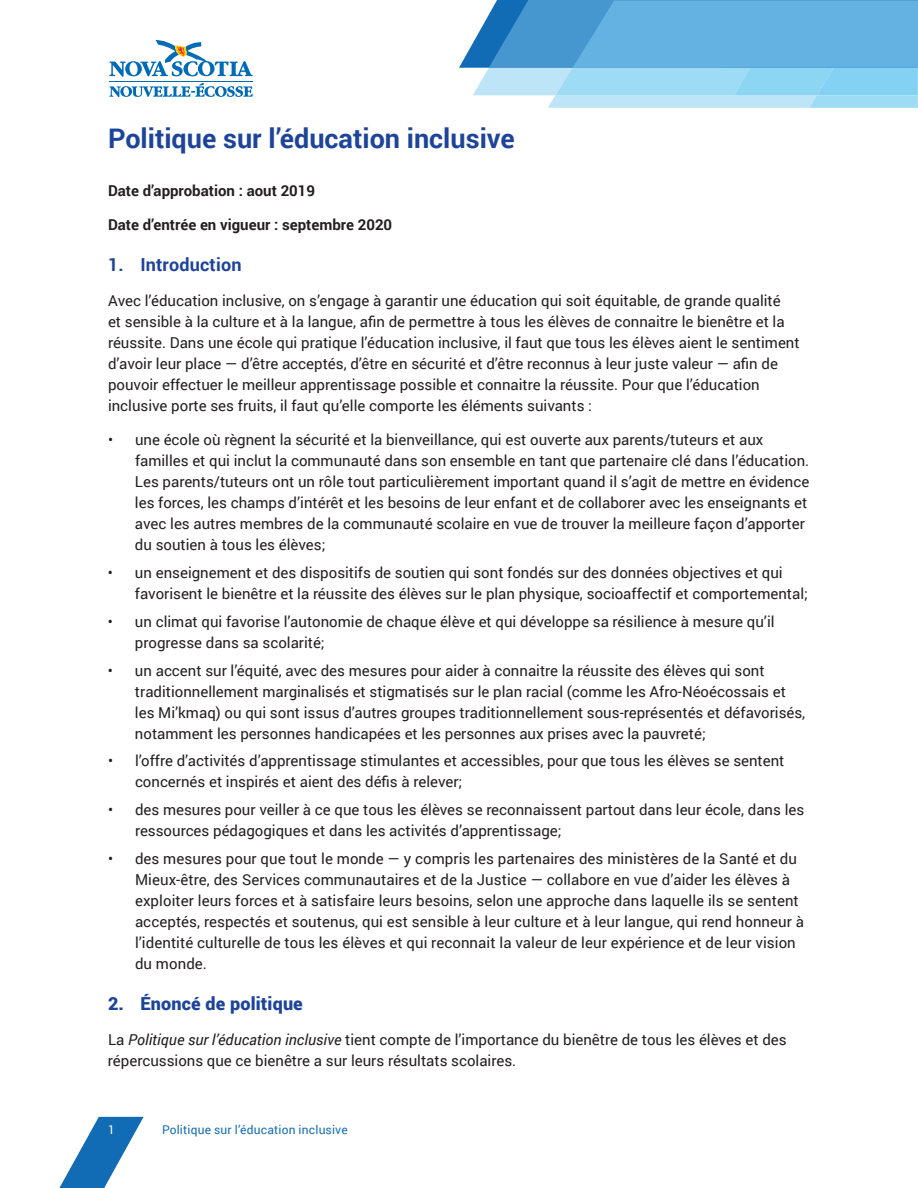
<style>
.page{position:relative;width:918px;height:1188px;background:#fff}
.page>*{position:absolute;margin:0;border:0;box-sizing:border-box;transform-origin:0 0}
.t1{font:700 27px "Roboto";color:#1d449b}
.t2{font:900 18px "Roboto";letter-spacing:.01em;color:#1d449b}
.t3{font:700 18px "Roboto";letter-spacing:.01em;color:#1d449b}
.t4{font:15px/21px "Roboto";color:#231f20}
.t5{font:700 15px "Roboto";color:#231f20}
.t6{font:12px "Roboto";letter-spacing:.015em;color:#126cb5}
.t7{font:12px "Roboto";color:#fff}
.s1{font-style:italic}
</style>
<div class="page">
<svg style="left:59px;top:1117px;width:85px;height:71px"></svg>
<hr style="left:809px;top:108px;width:109px;height:1px;background:#bee5f7">
<hr style="left:917px;top:0;width:1px;height:125px;background:#fff">
<svg style="left:459px;top:0;width:459px;height:108px;background:#7bbee5"></svg>
<hr style="left:109px;top:81px;width:144px;height:1px;background:#006bb6">
<svg style="left:109px;top:39px;width:144px;height:38px"></svg>
<svg style="left:109px;top:83px;width:144px;height:14px"></svg>
<h1 class="t1" style="left:108px;top:119px;width:408px">Politique sur l’éducation inclusive</h1>
<p class="t5" style="left:108px;top:180px;width:209px">Date d’approbation : aout 2019</p>
<p class="t5" style="left:108px;top:214px;width:286px">Date d’entrée en vigueur : septembre 2020</p>
<p class="t3" style="left:108px;top:252px;width:135px">1. Introduction</p>
<p class="t4" style="left:108px;top:289px;width:693px">Avec l’éducation inclusive, on s’engage à garantir une éducation qui soit équitable, de grande qualité<br>et sensible à la culture et à la langue, afin de permettre à tous les élèves de connaitre le bienêtre et la réussite. Dans une école qui pratique l’éducation inclusive, il faut que tous les élèves aient le sentiment d’avoir leur place — d’être acceptés, d’être en sécurité et d’être reconnus à leur juste valeur — afin de pouvoir effectuer le meilleur apprentissage possible et connaitre la réussite. Pour que l’éducation inclusive porte ses fruits, il faut qu’elle comporte les éléments suivants :</p>
<p class="t4" style="left:135px;top:429px;width:676px;text-indent:-27px">• une école où règnent la sécurité et la bienveillance, qui est ouverte aux parents/tuteurs et aux familles et qui inclut la communauté dans son ensemble en tant que partenaire clé dans l’éducation.<br>Les parents/tuteurs ont un rôle tout particulièrement important quand il s’agit de mettre en évidence les forces, les champs d’intérêt et les besoins de leur enfant et de collaborer avec les enseignants et avec les autres membres de la communauté scolaire en vue de trouver la meilleure façon d’apporter du soutien à tous les élèves;</p>
<p class="t4" style="left:135px;top:562px;width:675px;text-indent:-27px">• un enseignement et des dispositifs de soutien qui sont fondés sur des données objectives et qui favorisent le bienêtre et la réussite des élèves sur le plan physique, socioaffectif et comportemental;</p>
<p class="t4" style="left:135px;top:610px;width:641px;text-indent:-27px">• un climat qui favorise l’autonomie de chaque élève et qui développe sa résilience à mesure qu’il progresse dans sa scolarité;</p>
<p class="t4" style="left:135px;top:659px;width:672px;text-indent:-27px">• un accent sur l’équité, avec des mesures pour aider à connaitre la réussite des élèves qui sont traditionnellement marginalisés et stigmatisés sur le plan racial (comme les Afro-Néoécossais et les Mi’kmaq) ou qui sont issus d’autres groupes traditionnellement sous-représentés et défavorisés, notamment les personnes handicapées et les personnes aux prises avec la pauvreté;</p>
<p class="t4" style="left:135px;top:750px;width:651px;text-indent:-27px">• l’offre d’activités d’apprentissage stimulantes et accessibles, pour que tous les élèves se sentent concernés et inspirés et aient des défis à relever;</p>
<p class="t4" style="left:135px;top:799px;width:671px;text-indent:-27px">• des mesures pour veiller à ce que tous les élèves se reconnaissent partout dans leur école, dans les ressources pédagogiques et dans les activités d’apprentissage;</p>
<p class="t4" style="left:135px;top:847px;width:671px;text-indent:-27px">• des mesures pour que tout le monde — y compris les partenaires des ministères de la Santé et du Mieux-être, des Services communautaires et de la Justice — collabore en vue d’aider les élèves à exploiter leurs forces et à satisfaire leurs besoins, selon une approche dans laquelle ils se sentent acceptés, respectés et soutenus, qui est sensible à leur culture et à leur langue, qui rend honneur à l’identité culturelle de tous les élèves et qui reconnait la valeur de leur expérience et de leur vision du monde.</p>
<p class="t2" style="left:108px;top:991px;width:196px">2. Énoncé de politique</p>
<p class="t4" style="left:108px;top:1028px;width:680px">La <span class="s1">Politique sur l’éducation inclusive</span> tient compte de l’importance du bienêtre de tous les élèves et des répercussions que ce bienêtre a sur leurs résultats scolaires.</p>
<p class="t7" style="left:108px;top:1121px;width:8px">1</p>
<p class="t6" style="left:162px;top:1121px;width:187px">Politique sur l’éducation inclusive</p>
</div>
